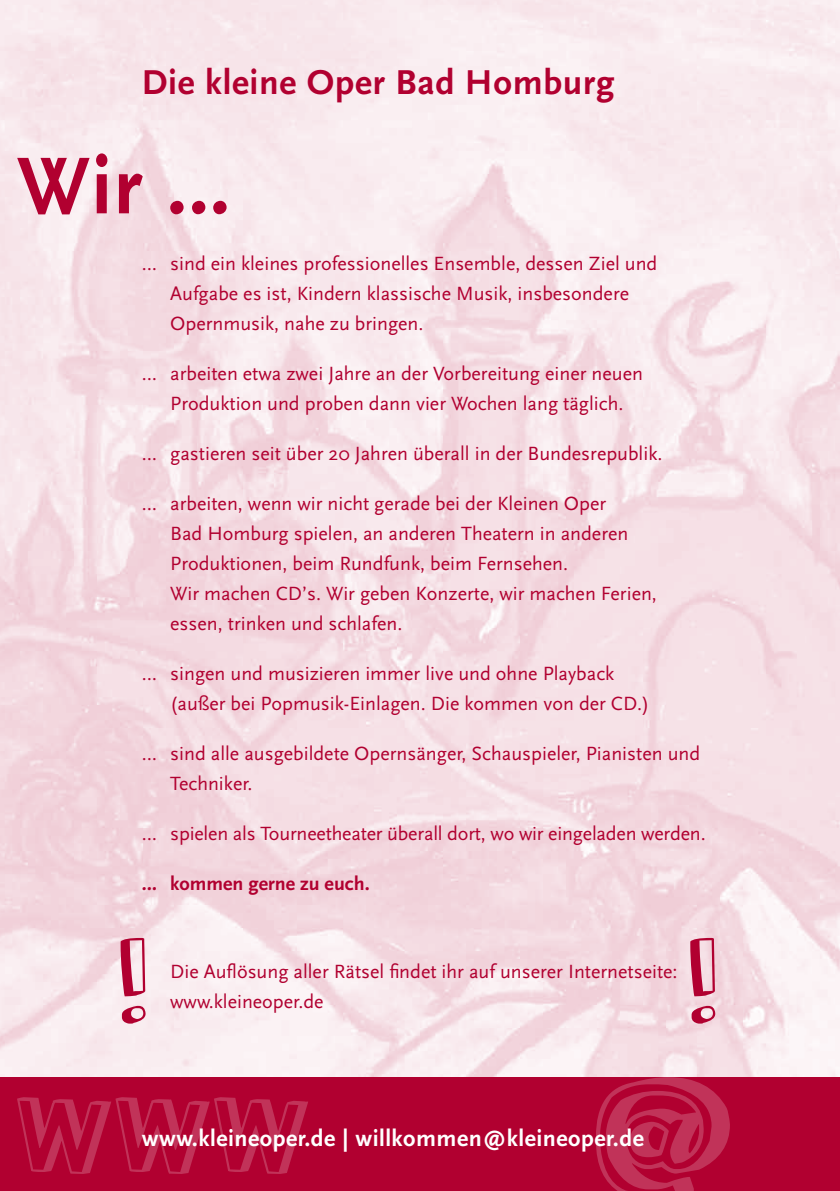
<style>
.page{position:relative;width:840px;height:1191px;background:#fff}
.page>*{position:absolute;margin:0;border:0;box-sizing:border-box;transform-origin:0 0}
.t1{font:700 84px "Scala Sans";color:#b10030}
.t2{font:700 36px "Scala Sans";letter-spacing:.02em;color:#b10030}
.t3{font:700 24px "Scala Sans";letter-spacing:.02em;color:#fff}
.t4{font:20px/30px "Scala Sans";color:#b10030}
.t5{font:700 20px "Scala Sans";color:#b10030}
</style>
<div class="page">
<img style="left:0;top:0;width:839px;height:1077px">
<div style="left:0;top:1077px;width:839px;height:114px;background:#b10030"></div>
<svg style="left:596px;top:1077px;width:133px;height:114px"></svg>
<svg style="left:120px;top:938px;width:25px;height:85px;background:#d9839a"></svg>
<svg style="left:17px;top:1097px;width:291px;height:77px"></svg>
<svg style="left:690px;top:938px;width:24px;height:85px;background:#d67a93"></svg>
<h2 class="t2" style="left:142px;top:63px;width:473px">Die kleine Oper Bad Homburg</h2>
<h1 class="t1" style="left:17px;top:141px;width:214px">Wir …</h1>
<p class="t4" style="left:170px;top:249px;width:488px;text-indent:-28px">… sind ein kleines professionelles Ensemble, dessen Ziel und<br>Aufgabe es ist, Kindern klassische Musik, insbesondere<br>Opernmusik, nahe zu bringen.</p>
<p class="t4" style="left:142px;top:359px;width:502px;text-align:center">… arbeiten etwa zwei Jahre an der Vorbereitung einer neuen<br>Produktion und proben dann vier Wochen lang täglich.</p>
<p class="t4" style="left:142px;top:439px;width:522px">… gastieren seit über 20 Jahren überall in der Bundesrepublik.</p>
<p class="t4" style="left:170px;top:489px;width:488px;text-indent:-28px">… arbeiten, wenn wir nicht gerade bei der Kleinen Oper<br>Bad Homburg spielen, an anderen Theatern in anderen Produktionen, beim Rundfunk, beim Fernsehen.<br>Wir machen CD’s. Wir geben Konzerte, wir machen Ferien, essen, trinken und schlafen.</p>
<p class="t4" style="left:170px;top:659px;width:480px;text-indent:-28px">… singen und musizieren immer live und ohne Playback (außer bei Popmusik-Einlagen. Die kommen von der CD.)</p>
<p class="t4" style="left:170px;top:739px;width:531px;text-indent:-28px">… sind alle ausgebildete Opernsänger, Schauspieler, Pianisten und<br>Techniker.</p>
<p class="t4" style="left:142px;top:819px;width:565px">… spielen als Tourneetheater überall dort, wo wir eingeladen werden.</p>
<p class="t5" style="left:142px;top:873px;width:229px">… kommen gerne zu euch.</p>
<p class="t4" style="left:170px;top:956px;width:508px">Die Auflösung aller Rätsel findet ihr auf unserer Internetseite: www.kleineoper.de</p>
<p class="t3" style="left:142px;top:1124px;width:503px">www.kleineoper.de | willkommen@kleineoper.de</p>
</div>
